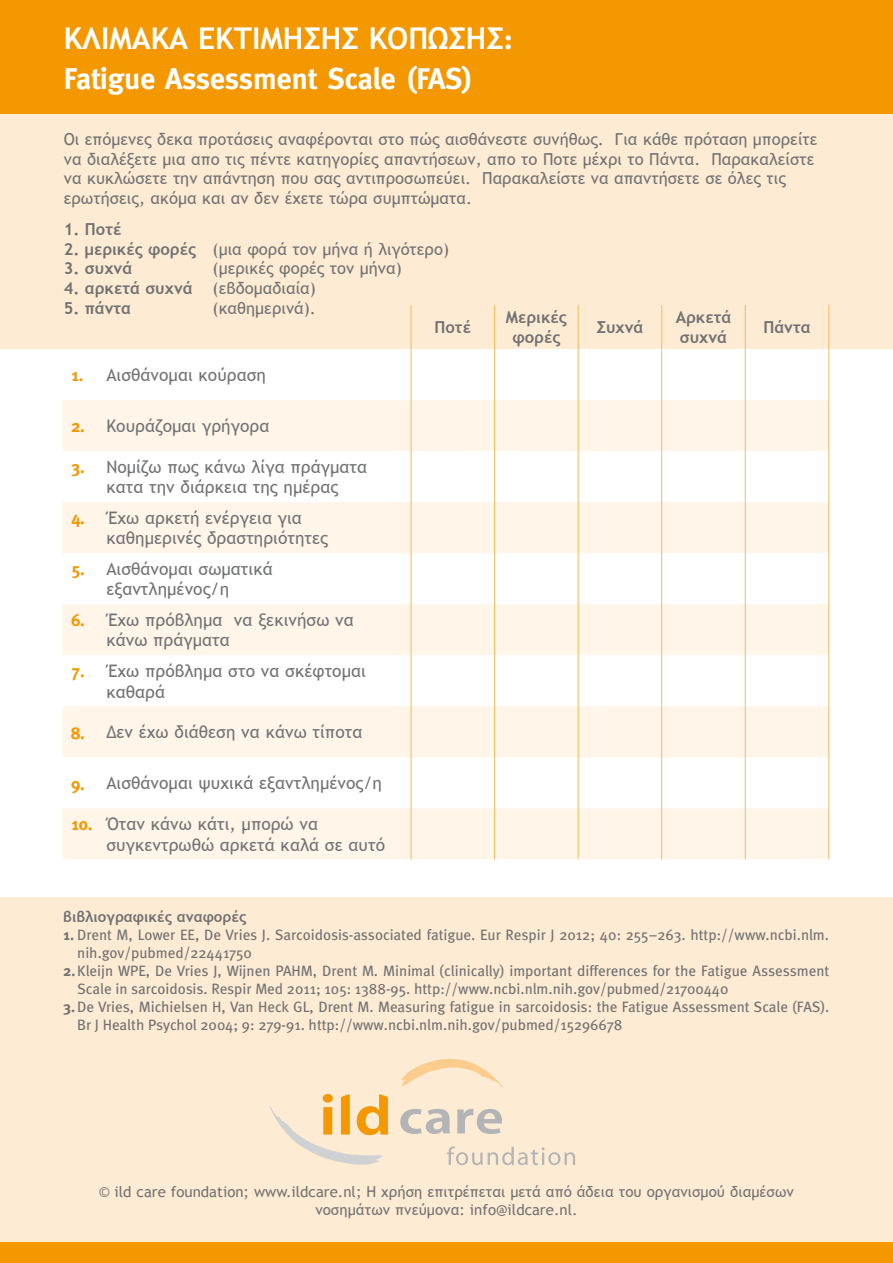
<style>
.page{position:relative;width:893px;height:1263px;background:#fff}
.page>*{position:absolute;margin:0;border:0;box-sizing:border-box;transform-origin:0 0}
.t1{font:700 30px "Meta";color:#fff}
.t2{font:700 30px "Trebuchet MS";color:#fff}
.t3{font:17.25px/20.7px "Trebuchet MS";color:#707172}
.t4{font:16.5px/19.8px "Trebuchet MS";color:#707172}
.t5{font:700 16.5px/19.8px "Trebuchet MS";color:#707172;text-align:center}
.t6{font:15px/18px "Meta";color:#707172}
.t7{font:15px/18px "Trebuchet MS";color:#707172;text-align:center}
.t8{font:700 15px "Trebuchet MS";color:#707172}
.s1{font-family:"Meta"}
.s2{font-weight:700}
.s3{font-weight:400}
.s4{font-family:"Meta";font-weight:700;color:#f39800}
</style>
<div class="page">
<div style="left:0;top:101px;width:893px;height:248px;background:#feebd3"></div>
<div style="left:0;top:898px;width:893px;height:365px;background:#feebd3"></div>
<div style="left:0;top:0;width:893px;height:114px;background:#f39800"></div>
<div style="left:0;top:1242px;width:893px;height:21px;background:#f39800"></div>
<svg style="left:457px;top:1109px;width:45px;height:25px"></svg>
<svg style="left:400px;top:1109px;width:50px;height:25px"></svg>
<svg style="left:447px;top:1146px;width:128px;height:19px"></svg>
<svg style="left:401px;top:1059px;width:102px;height:29px"></svg>
<svg style="left:270px;top:1094px;width:118px;height:71px"></svg>
<svg style="left:63px;top:400px;width:765px;height:459px;fill:#fff5e9"></svg>
<hr style="left:411px;top:305px;width:1px;height:44px;background:#f9b85b">
<hr style="left:494px;top:305px;width:1px;height:44px;background:#f9b85b">
<hr style="left:578px;top:305px;width:1px;height:44px;background:#f9b85b">
<hr style="left:661px;top:305px;width:1px;height:44px;background:#f9b85b">
<hr style="left:745px;top:305px;width:1px;height:44px;background:#f9b85b">
<hr style="left:828px;top:305px;width:1px;height:44px;background:#f9b85b">
<hr style="left:411px;top:349px;width:1px;height:51px;background:#f9b85b">
<hr style="left:494px;top:349px;width:1px;height:51px;background:#f9b85b">
<hr style="left:578px;top:349px;width:1px;height:51px;background:#f9b85b">
<hr style="left:661px;top:349px;width:1px;height:51px;background:#f9b85b">
<hr style="left:745px;top:349px;width:1px;height:51px;background:#f9b85b">
<hr style="left:828px;top:349px;width:1px;height:51px;background:#f9b85b">
<hr style="left:411px;top:400px;width:1px;height:51px;background:#f9b85b">
<hr style="left:494px;top:400px;width:1px;height:51px;background:#f9b85b">
<hr style="left:578px;top:400px;width:1px;height:51px;background:#f9b85b">
<hr style="left:661px;top:400px;width:1px;height:51px;background:#f9b85b">
<hr style="left:745px;top:400px;width:1px;height:51px;background:#f9b85b">
<hr style="left:828px;top:400px;width:1px;height:51px;background:#f9b85b">
<hr style="left:411px;top:451px;width:1px;height:51px;background:#f9b85b">
<hr style="left:494px;top:451px;width:1px;height:51px;background:#f9b85b">
<hr style="left:578px;top:451px;width:1px;height:51px;background:#f9b85b">
<hr style="left:661px;top:451px;width:1px;height:51px;background:#f9b85b">
<hr style="left:745px;top:451px;width:1px;height:51px;background:#f9b85b">
<hr style="left:828px;top:451px;width:1px;height:51px;background:#f9b85b">
<hr style="left:411px;top:502px;width:1px;height:51px;background:#f9b85b">
<hr style="left:494px;top:502px;width:1px;height:51px;background:#f9b85b">
<hr style="left:578px;top:502px;width:1px;height:51px;background:#f9b85b">
<hr style="left:661px;top:502px;width:1px;height:51px;background:#f9b85b">
<hr style="left:745px;top:502px;width:1px;height:51px;background:#f9b85b">
<hr style="left:828px;top:502px;width:1px;height:51px;background:#f9b85b">
<hr style="left:411px;top:553px;width:1px;height:51px;background:#f9b85b">
<hr style="left:494px;top:553px;width:1px;height:51px;background:#f9b85b">
<hr style="left:578px;top:553px;width:1px;height:51px;background:#f9b85b">
<hr style="left:661px;top:553px;width:1px;height:51px;background:#f9b85b">
<hr style="left:745px;top:553px;width:1px;height:51px;background:#f9b85b">
<hr style="left:828px;top:553px;width:1px;height:51px;background:#f9b85b">
<hr style="left:411px;top:604px;width:1px;height:51px;background:#f9b85b">
<hr style="left:494px;top:604px;width:1px;height:51px;background:#f9b85b">
<hr style="left:578px;top:604px;width:1px;height:51px;background:#f9b85b">
<hr style="left:661px;top:604px;width:1px;height:51px;background:#f9b85b">
<hr style="left:745px;top:604px;width:1px;height:51px;background:#f9b85b">
<hr style="left:828px;top:604px;width:1px;height:51px;background:#f9b85b">
<hr style="left:411px;top:655px;width:1px;height:51px;background:#f9b85b">
<hr style="left:494px;top:655px;width:1px;height:51px;background:#f9b85b">
<hr style="left:578px;top:655px;width:1px;height:51px;background:#f9b85b">
<hr style="left:661px;top:655px;width:1px;height:51px;background:#f9b85b">
<hr style="left:745px;top:655px;width:1px;height:51px;background:#f9b85b">
<hr style="left:828px;top:655px;width:1px;height:51px;background:#f9b85b">
<hr style="left:411px;top:706px;width:1px;height:51px;background:#f9b85b">
<hr style="left:494px;top:706px;width:1px;height:51px;background:#f9b85b">
<hr style="left:578px;top:706px;width:1px;height:51px;background:#f9b85b">
<hr style="left:661px;top:706px;width:1px;height:51px;background:#f9b85b">
<hr style="left:745px;top:706px;width:1px;height:51px;background:#f9b85b">
<hr style="left:828px;top:706px;width:1px;height:51px;background:#f9b85b">
<hr style="left:411px;top:757px;width:1px;height:51px;background:#f9b85b">
<hr style="left:494px;top:757px;width:1px;height:51px;background:#f9b85b">
<hr style="left:578px;top:757px;width:1px;height:51px;background:#f9b85b">
<hr style="left:661px;top:757px;width:1px;height:51px;background:#f9b85b">
<hr style="left:745px;top:757px;width:1px;height:51px;background:#f9b85b">
<hr style="left:828px;top:757px;width:1px;height:51px;background:#f9b85b">
<hr style="left:411px;top:808px;width:1px;height:51px;background:#f9b85b">
<hr style="left:494px;top:808px;width:1px;height:51px;background:#f9b85b">
<hr style="left:578px;top:808px;width:1px;height:51px;background:#f9b85b">
<hr style="left:661px;top:808px;width:1px;height:51px;background:#f9b85b">
<hr style="left:745px;top:808px;width:1px;height:51px;background:#f9b85b">
<hr style="left:828px;top:808px;width:1px;height:51px;background:#f9b85b">
<h1 class="t2" style="left:64px;top:20px;width:451px">ΚΛΙΜΑΚΑ ΕΚΤΙΜΗΣΗΣ ΚΟΠΩΣΗΣ<span class="s1">:</span></h1>
<h1 class="t1" style="left:64px;top:61px;width:410px">Fatigue Assessment Scale (FAS)</h1>
<p class="t4" style="left:64px;top:129px;width:755px">Οι επόμενες δεκα προτάσεις αναφέρονται στο πώς αισθάνεστε συνήθως. Για κάθε πρόταση μπορείτε να διαλέξετε μια απο τις πέντε κατηγορίες απαντήσεων, απο το Ποτε μέχρι το Πάντα. Παρακαλείστε να κυκλώσετε την απάντηση που σας αντιπροσωπεύει. Παρακαλείστε να απαντήσετε σε όλες τις ερωτήσεις, ακόμα και αν δεν έχετε τώρα συμπτώματα.</p>
<p class="t5" style="left:64px;top:219px;width:59px">1. Ποτέ</p>
<p class="t4" style="left:64px;top:239px;width:387px"><span class="s2">2. μερικές φορές</span> (μια φορά τον μήνα ή λιγότερο)</p>
<p class="t5" style="left:64px;top:259px;width:70px">3. συχνά</p>
<p class="t4" style="left:213px;top:259px;width:191px">(μερικές φορές τον μήνα)</p>
<p class="t5" style="left:64px;top:278px;width:254px">4. αρκετά συχνά <span class="s3">(εβδομαδιαία)</span></p>
<p class="t5" style="left:64px;top:298px;width:69px">5. πάντα</p>
<p class="t4" style="left:213px;top:298px;width:105px">(καθημερινά).</p>
<p class="t5" style="left:435px;top:317px;width:38px">Ποτέ</p>
<p class="t5" style="left:506px;top:307px;width:62px">Μερικές φορές</p>
<p class="t5" style="left:596px;top:317px;width:48px">Συχνά</p>
<p class="t5" style="left:676px;top:307px;width:57px;text-align:left">Αρκετά συχνά</p>
<p class="t5" style="left:763px;top:317px;width:49px">Πάντα</p>
<p class="t3" style="left:71px;top:365px;width:197px"><span class="s4">1.</span> Αισθάνομαι κούραση</p>
<p class="t3" style="left:71px;top:416px;width:200px"><span class="s4">2.</span> Κουράζομαι γρήγορα</p>
<p class="t3" style="left:71px;top:456px;width:298px;text-align:center"><span class="s4">3.</span> Νομίζω πως κάνω λίγα πράγματα κατα την διάρκεια της ημέρας</p>
<p class="t3" style="left:106px;top:507px;width:223px;text-indent:-35px"><span class="s4">4.</span> Έχω αρκετή ενέργεια για καθημερινές δραστηριότητες</p>
<p class="t3" style="left:71px;top:558px;width:203px;text-align:center"><span class="s4">5.</span> Αισθάνομαι σωματικά εξαντλημένος/η</p>
<p class="t3" style="left:106px;top:609px;width:249px;text-indent:-35px"><span class="s4">6.</span> Έχω πρόβλημα να ξεκινήσω να κάνω πράγματα</p>
<p class="t3" style="left:106px;top:660px;width:261px;text-indent:-35px"><span class="s4">7.</span> Έχω πρόβλημα στο να σκέφτομαι καθαρά</p>
<p class="t3" style="left:71px;top:722px;width:293px"><span class="s4">8.</span> Δεν έχω διάθεση να κάνω τίποτα</p>
<p class="t3" style="left:71px;top:773px;width:312px"><span class="s4">9.</span> Αισθάνομαι ψυχικά εξαντλημένος/η</p>
<p class="t3" style="left:106px;top:814px;width:280px;text-indent:-35px"><span class="s4">10.</span> Όταν κάνω κάτι, μπορώ να συγκεντρωθώ αρκετά καλά σε αυτό</p>
<p class="t8" style="left:63px;top:908px;width:184px">βιβλιογραφικές αναφορές</p>
<p class="t6" style="left:77px;top:926px;width:753px;text-indent:-14px"><span class="s2">1.</span> Drent M, Lower EE, De Vries J. Sarcoidosis-associated fatigue. Eur Respir J 2012; 40: 255–263. http://www.ncbi.nlm. nih.gov/pubmed/22441750</p>
<p class="t6" style="left:77px;top:962px;width:754px;text-indent:-14px"><span class="s2">2.</span> Kleijn WPE, De Vries J, Wijnen PAHM, Drent M. Minimal (clinically) important differences for the Fatigue Assessment<br>Scale in sarcoidosis. Respir Med 2011; 105: 1388-95. http://www.ncbi.nlm.nih.gov/pubmed/21700440</p>
<p class="t6" style="left:77px;top:998px;width:754px;text-indent:-14px"><span class="s2">3.</span> De Vries, Michielsen H, Van Heck GL, Drent M. Measuring fatigue in sarcoidosis: the Fatigue Assessment Scale (FAS).<br>Br J Health Psychol 2004; 9: 279-91. http://www.ncbi.nlm.nih.gov/pubmed/15296678</p>
<p class="t7" style="left:99px;top:1183px;width:697px">© ild care foundation; www.ildcare.nl; Η χρήση επιτρέπεται μετά από άδεια του οργανισμού διαμέσων νοσημάτων πνεύμονα: info@ildcare.nl.</p>
</div>
